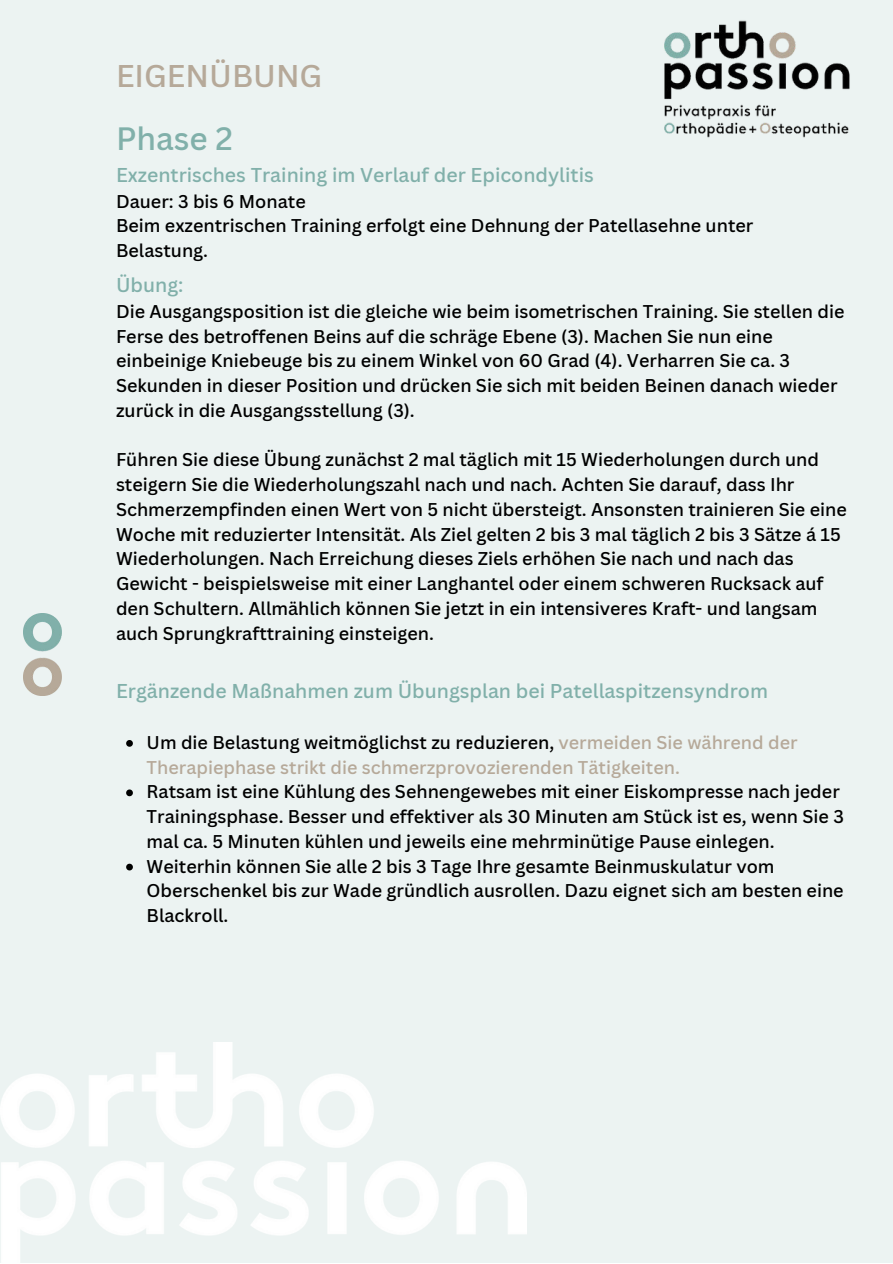
<style>
.page{position:relative;width:893px;height:1264px;background:#fff}
.page>*{position:absolute;margin:0;border:0;box-sizing:border-box;transform-origin:0 0}
.t1{font:500 31.5px "Canva Sans";color:#81b0aa}
.t2{font:500 30.6px "Canva Sans";color:#b6a999}
.t3{font:500 19.5px "Canva Sans";color:#81b0aa}
.t4{font:500 18px/24.8px "Canva Sans";color:#000}
.t5{font:500 18px/24.8px "Canva Sans";color:#b6a999}
.s1{color:#000}
</style>
<div class="page">
<div style="left:0;top:0;width:892px;height:1262px;background:#ecf3f2"></div>
<img style="left:23px;top:613px;width:39px;height:82px">
<svg style="left:126px;top:740px;width:7px;height:6px"></svg>
<svg style="left:126px;top:789px;width:7px;height:7px"></svg>
<svg style="left:126px;top:863px;width:7px;height:7px"></svg>
<img style="left:664px;top:20px;width:186px;height:118px">
<img style="left:0;top:1042px;width:526px;height:220px">
<h2 class="t2" style="left:116px;top:58px;width:208px">EIGENÜBUNG</h2>
<h1 class="t1" style="left:116px;top:120px;width:118px">Phase 2</h1>
<p class="t3" style="left:116px;top:163px;width:479px">Exzentrisches Training im Verlauf der Epicondylitis</p>
<p class="t4" style="left:116px;top:189px;width:639px">Dauer: 3 bis 6 Monate<br>Beim exzentrischen Training erfolgt eine Dehnung der Patellasehne unter<br>Belastung.</p>
<p class="t3" style="left:116px;top:273px;width:69px">Übung:</p>
<p class="t4" style="left:116px;top:299px;width:729px">Die Ausgangsposition ist die gleiche wie beim isometrischen Training. Sie stellen die Ferse des betroffenen Beins auf die schräge Ebene (3). Machen Sie nun eine einbeinige Kniebeuge bis zu einem Winkel von 60 Grad (4). Verharren Sie ca. 3<br>Sekunden in dieser Position und drücken Sie sich mit beiden Beinen danach wieder zurück in die Ausgangsstellung (3).</p>
<p class="t4" style="left:116px;top:447px;width:732px">Führen Sie diese Übung zunächst 2 mal täglich mit 15 Wiederholungen durch und steigern Sie die Wiederholungszahl nach und nach. Achten Sie darauf, dass Ihr Schmerzempfinden einen Wert von 5 nicht übersteigt. Ansonsten trainieren Sie eine Woche mit reduzierter Intensität. Als Ziel gelten 2 bis 3 mal täglich 2 bis 3 Sätze á 15<br>Wiederholungen. Nach Erreichung dieses Ziels erhöhen Sie nach und nach das Gewicht - beispielsweise mit einer Langhantel oder einem schweren Rucksack auf den Schultern. Allmählich können Sie jetzt in ein intensiveres Kraft- und langsam auch Sprungkrafttraining einsteigen.</p>
<p class="t3" style="left:116px;top:679px;width:653px">Ergänzende Maßnahmen zum Übungsplan bei Patellaspitzensyndrom</p>
<p class="t5" style="left:147px;top:730px;width:652px"><span class="s1">Um die Belastung weitmöglichst zu reduzieren,</span> vermeiden Sie während der<br>Therapiephase strikt die schmerzprovozierenden Tätigkeiten.</p>
<p class="t4" style="left:147px;top:779px;width:698px">Ratsam ist eine Kühlung des Sehnengewebes mit einer Eiskompresse nach jeder Trainingsphase. Besser und effektiver als 30 Minuten am Stück ist es, wenn Sie 3 mal ca. 5 Minuten kühlen und jeweils eine mehrminütige Pause einlegen.<br>Weiterhin können Sie alle 2 bis 3 Tage Ihre gesamte Beinmuskulatur vom Oberschenkel bis zur Wade gründlich ausrollen. Dazu eignet sich am besten eine Blackroll.</p>
</div>
